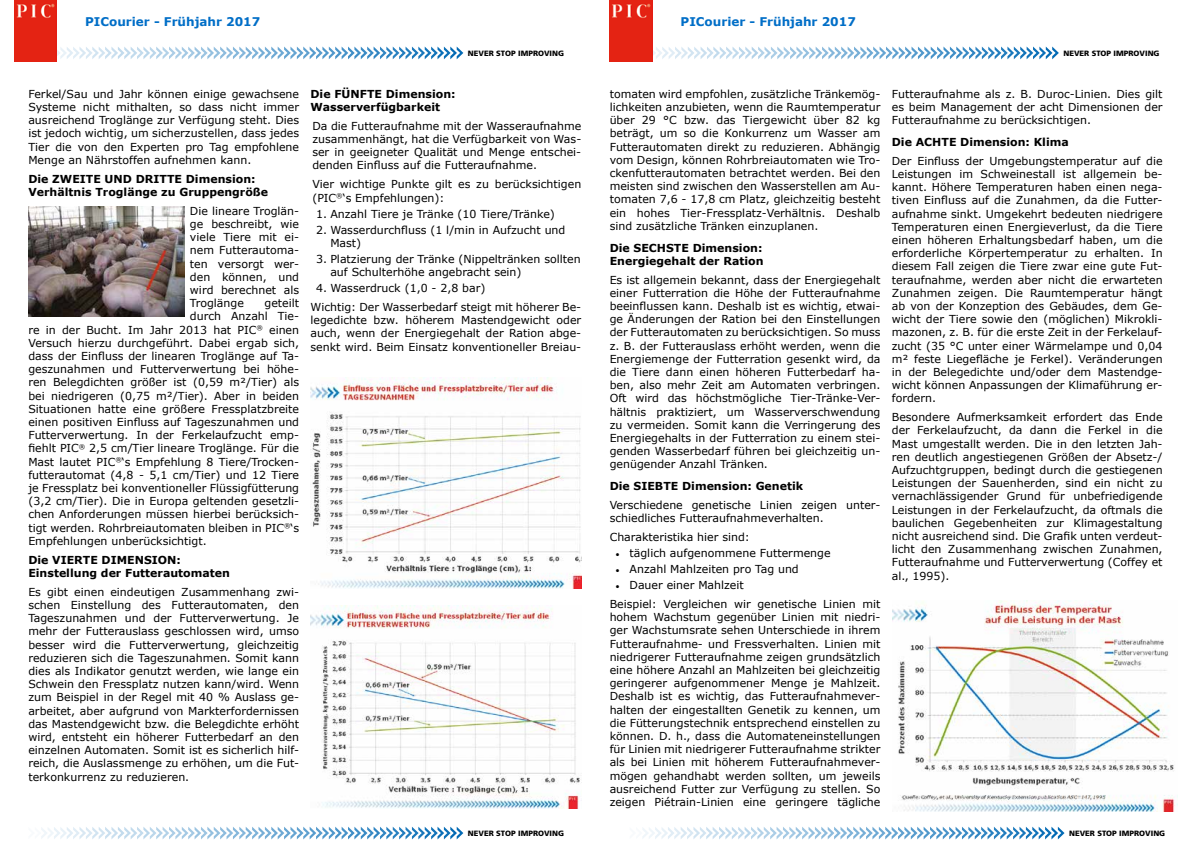
<style>
.page{position:relative;width:1191px;height:842px;background:#fff}
.page>*{position:absolute;margin:0;border:0;box-sizing:border-box;transform-origin:0 0}
.t1{font:700 12px "Verdana";color:#006ec7}
.t2{font:11px/13.2px "Verdana";color:#000;text-align:justify}
.t3{font:700 11px/13.2px "Verdana";color:#000}
.t4{font:900 7.7px "Frutiger LT Std";color:#000}
.s1{font-family:"Minion Pro"}
</style>
<div class="page">
<svg style="left:41px;top:827px;width:422px;height:12px"></svg>
<svg style="left:57px;top:47px;width:406px;height:12px"></svg>
<img style="left:14px;top:0;width:43px;height:61px">
<svg style="left:643px;top:827px;width:421px;height:12px"></svg>
<svg style="left:652px;top:47px;width:406px;height:12px"></svg>
<img style="left:609px;top:0;width:43px;height:61px">
<img style="left:892px;top:600px;width:283px;height:211px">
<img style="left:310px;top:605px;width:270px;height:203px">
<img style="left:310px;top:377px;width:271px;height:211px">
<img style="left:28px;top:206px;width:156px;height:111px">
<p class="t1" style="left:85px;top:13px;width:177px">PICourier - Frühjahr 2017</p>
<p class="t4" style="left:468px;top:48px;width:98px">NEVER STOP IMPROVING</p>
<p class="t2" style="left:28px;top:87px;width:272px">Ferkel/Sau und Jahr können einige gewachsene Systeme nicht mithalten, so dass nicht immer ausreichend Troglänge zur Verfügung steht. Dies ist jedoch wichtig, um sicherzustellen, dass jedes Tier die von den Experten pro Tag empfohlene Menge an Nährstoffen aufnehmen kann.</p>
<p class="t3" style="left:28px;top:172px;width:241px">Die ZWEITE UND DRITTE Dimension:<br>Verhältnis Troglänge zu Gruppengröße</p>
<p class="t2" style="left:190px;top:204px;width:111px">Die lineare Troglän&shy;ge beschreibt, wie viele Tiere mit ei&shy;nem Futterautoma&shy;ten versorgt wer&shy;den können, und wird berechnet als Troglänge</p>
<p class="t2" style="left:264px;top:296px;width:36px">geteilt</p>
<p class="t2" style="left:190px;top:310px;width:111px">durch Anzahl Tie-</p>
<p class="t2" style="left:28px;top:323px;width:272px">re in der Bucht. Im Jahr 2013 hat PIC<sup>®</sup> einen</p>
<p class="t2" style="left:28px;top:336px;width:272px">Versuch hierzu durchgeführt. Dabei ergab sich,</p>
<p class="t2" style="left:28px;top:349px;width:272px">dass der Einfluss der linearen Troglänge auf Ta-</p>
<p class="t2" style="left:28px;top:362px;width:272px">geszunahmen und Futterverwertung bei höhe-</p>
<p class="t2" style="left:28px;top:376px;width:272px">ren Belegdichten größer ist (0,59 m²/Tier) als</p>
<p class="t2" style="left:28px;top:389px;width:272px">bei niedrigeren (0,75 m²/Tier). Aber in beiden</p>
<p class="t2" style="left:28px;top:402px;width:272px">Situationen hatte eine größere Fressplatzbreite</p>
<p class="t2" style="left:28px;top:415px;width:272px">einen positiven Einfluss auf Tageszunahmen und</p>
<p class="t2" style="left:28px;top:428px;width:272px">Futterverwertung. In der Ferkelaufzucht emp-</p>
<p class="t2" style="left:28px;top:442px;width:272px">fiehlt PIC<sup>®</sup> 2,5 cm/Tier lineare Troglänge. Für die</p>
<p class="t2" style="left:28px;top:455px;width:272px">Mast lautet PIC<sup>®</sup>‘s Empfehlung 8 Tiere/Trocken-</p>
<p class="t2" style="left:28px;top:468px;width:272px">futterautomat (4,8 - 5,1 cm/Tier) und 12 Tiere</p>
<p class="t2" style="left:28px;top:481px;width:272px">je Fressplatz bei konventioneller Flüssigfütterung</p>
<p class="t2" style="left:28px;top:494px;width:272px">(3,2 cm/Tier). Die in Europa geltenden gesetzli-</p>
<p class="t2" style="left:28px;top:508px;width:272px">chen Anforderungen müssen hierbei berücksich-</p>
<p class="t2" style="left:28px;top:521px;width:272px">tigt werden. Rohrbreiautomaten bleiben in PIC<sup>®</sup>‘s</p>
<p class="t2" style="left:28px;top:534px;width:180px">Empfehlungen unberücksichtigt.</p>
<p class="t3" style="left:28px;top:553px;width:203px">Die VIERTE DIMENSION:<br>Einstellung der Futterautomaten</p>
<p class="t2" style="left:28px;top:585px;width:272px">Es gibt einen eindeutigen Zusammenhang zwi&shy;schen Einstellung des Futterautomaten, den Tageszunahmen und der Futterverwertung. Je mehr der Futterauslass geschlossen wird, umso besser wird die Futterverwertung, gleichzeitig reduzieren sich die Tageszunahmen. Somit kann dies als Indikator genutzt werden, wie lange ein Schwein den Fressplatz nutzen kann/wird. Wenn zum Beispiel in der Regel mit 40 % Auslass ge&shy;arbeitet, aber aufgrund von Markterfordernissen das Mastendgewicht bzw. die Belegdichte erhöht wird, entsteht ein höherer Futterbedarf an den einzelnen Automaten. Somit ist es sicherlich hilf&shy;reich, die Auslassmenge zu erhöhen, um die Fut&shy;terkonkurrenz zu reduzieren.</p>
<p class="t3" style="left:310px;top:87px;width:147px">Die FÜNFTE Dimension:<br>Wasserverfügbarkeit</p>
<p class="t2" style="left:312px;top:119px;width:270px">Da die Futteraufnahme mit der Wasseraufnahme zusammenhängt, hat die Verfügbarkeit von Was&shy;ser in geeigneter Qualität und Menge entschei&shy;denden Einfluss auf die Futteraufnahme.</p>
<p class="t2" style="left:312px;top:178px;width:270px">Vier wichtige Punkte gilt es zu berücksichtigen (PIC<sup>®</sup>‘s Empfehlungen):</p>
<p class="t2" style="left:316px;top:207px;width:240px">1. Anzahl Tiere je Tränke (10 Tiere/Tränke)</p>
<p class="t2" style="left:330px;top:223px;width:237px;text-indent:-14px">2. Wasserdurchfluss (1 l/min in Aufzucht und<br>Mast)</p>
<p class="t2" style="left:330px;top:252px;width:252px;text-indent:-14px">3. Platzierung der Tränke (Nippeltränken sollten auf Schulterhöhe angebracht sein)</p>
<p class="t2" style="left:310px;top:278px;width:272px;line-height:18.9px;text-indent:6px">4. Wasserdruck (1,0 - 2,8 bar)<br>Wichtig: Der Wasserbedarf steigt mit höherer Be-</p>
<p class="t2" style="left:310px;top:313px;width:272px">legedichte bzw. höherem Mastendgewicht oder auch, wenn der Energiegehalt der Ration abge&shy;senkt wird. Beim Einsatz konventioneller Breiau-</p>
<p class="t4" style="left:468px;top:828px;width:98px">NEVER STOP IMPROVING</p>
<p class="t1" style="left:680px;top:13px;width:177px">PICourier - Frühjahr 2017</p>
<p class="t4" style="left:1063px;top:48px;width:98px">NEVER STOP IMPROVING</p>
<p class="t2" style="left:609px;top:87px;width:272px">tomaten wird empfohlen, zusätzliche Tränkemög&shy;lichkeiten anzubieten, wenn die Raumtemperatur über 29 °C bzw. das Tiergewicht über 82 kg beträgt, um so die Konkurrenz um Wasser am Futterautomaten direkt zu reduzieren. Abhängig vom Design, können Rohrbreiautomaten wie Tro&shy;ckenfutterautomaten betrachtet werden. Bei den meisten sind zwischen den Wasserstellen am Au&shy;tomaten 7,6 - 17,8 cm Platz, gleichzeitig besteht ein hohes Tier-Fressplatz-Verhältnis. Deshalb sind zusätzliche Tränken einzuplanen.</p>
<p class="t3" style="left:609px;top:241px;width:155px">Die SECHSTE Dimension:<br>Energiegehalt der Ration</p>
<p class="t2" style="left:609px;top:273px;width:272px">Es ist allgemein bekannt, dass der Energiegehalt einer Futterration die Höhe der Futteraufnahme beeinflussen kann. Deshalb ist es wichtig, etwai&shy;ge Änderungen der Ration bei den Einstellungen der Futterautomaten zu berücksichtigen. So muss z. B. der Futterauslass erhöht werden, wenn die Energiemenge der Futterration gesenkt wird, da die Tiere dann einen höheren Futterbedarf ha&shy;ben, also mehr Zeit am Automaten verbringen.<br>Oft wird das höchstmögliche Tier-Tränke-Ver&shy;hältnis praktiziert, um Wasserverschwendung zu vermeiden. Somit kann die Verringerung des Energiegehalts in der Futterration zu einem stei&shy;genden Wasserbedarf führen bei gleichzeitig un&shy;genügender Anzahl Tränken.</p>
<p class="t3" style="left:609px;top:479px;width:195px">Die SIEBTE Dimension: Genetik</p>
<p class="t2" style="left:609px;top:498px;width:272px">Verschiedene genetische Linien zeigen unter&shy;schiedliches Futteraufnahmeverhalten.</p>
<p class="t2" style="left:609px;top:530px;width:142px">Charakteristika hier sind:</p>
<p class="t2" style="left:615px;top:546px;width:217px"><span class="s1">•</span> täglich aufgenommene Futtermenge</p>
<p class="t2" style="left:615px;top:562px;width:185px"><span class="s1">•</span> Anzahl Mahlzeiten pro Tag und</p>
<p class="t2" style="left:609px;top:576px;width:272px;line-height:18.9px;text-indent:6px"><span class="s1">•</span> Dauer einer Mahlzeit<br>Beispiel: Vergleichen wir genetische Linien mit</p>
<p class="t2" style="left:609px;top:610px;width:272px">hohem Wachstum gegenüber Linien mit niedri&shy;ger Wachstumsrate sehen Unterschiede in ihrem Futteraufnahme- und Fressverhalten. Linien mit niedrigerer Futteraufnahme zeigen grundsätzlich eine höhere Anzahl an Mahlzeiten bei gleichzeitig geringerer aufgenommener Menge je Mahlzeit.<br>Deshalb ist es wichtig, das Futteraufnahmever&shy;halten der eingestallten Genetik zu kennen, um die Fütterungstechnik entsprechend einstellen zu können. D. h., dass die Automateneinstellungen für Linien mit niedrigerer Futteraufnahme strikter als bei Linien mit höherem Futteraufnahmever&shy;mögen gehandhabt werden sollten, um jeweils ausreichend Futter zur Verfügung zu stellen. So zeigen Piétrain-Linien eine geringere tägliche</p>
<p class="t2" style="left:891px;top:87px;width:272px">Futteraufnahme als z. B. Duroc-Linien. Dies gilt es beim Management der acht Dimensionen der Futteraufnahme zu berücksichtigen.</p>
<p class="t3" style="left:891px;top:135px;width:178px">Die ACHTE Dimension: Klima</p>
<p class="t2" style="left:891px;top:154px;width:272px">Der Einfluss der Umgebungstemperatur auf die Leistungen im Schweinestall ist allgemein be&shy;kannt. Höhere Temperaturen haben einen nega&shy;tiven Einfluss auf die Zunahmen, da die Futter&shy;aufnahme sinkt. Umgekehrt bedeuten niedrigere Temperaturen einen Energieverlust, da die Tiere einen höheren Erhaltungsbedarf haben, um die erforderliche Körpertemperatur zu erhalten. In diesem Fall zeigen die Tiere zwar eine gute Fut&shy;teraufnahme, werden aber nicht die erwarteten Zunahmen zeigen. Die Raumtemperatur hängt ab von der Konzeption des Gebäudes, dem Ge&shy;wicht der Tiere sowie den (möglichen) Mikrokli&shy;mazonen, z. B. für die erste Zeit in der Ferkelauf&shy;zucht (35 °C unter einer Wärmelampe und 0,04 m² feste Liegefläche je Ferkel). Veränderungen in der Belegedichte und/oder dem Mastendge&shy;wicht können Anpassungen der Klimaführung er&shy;fordern.</p>
<p class="t2" style="left:891px;top:410px;width:272px">Besondere Aufmerksamkeit erfordert das Ende der Ferkelaufzucht, da dann die Ferkel in die Mast umgestallt werden. Die in den letzten Jah&shy;ren deutlich angestiegenen Größen der Absetz-/ Aufzuchtgruppen, bedingt durch die gestiegenen Leistungen der Sauenherden, sind ein nicht zu vernachlässigender Grund für unbefriedigende Leistungen in der Ferkelaufzucht, da oftmals die baulichen Gegebenheiten zur Klimagestaltung nicht ausreichend sind. Die Grafik unten verdeut&shy;licht den Zusammenhang zwischen Zunahmen, Futteraufnahme und Futterverwertung (Coffey et al., 1995).</p>
<p class="t4" style="left:1069px;top:828px;width:98px">NEVER STOP IMPROVING</p>
</div>
